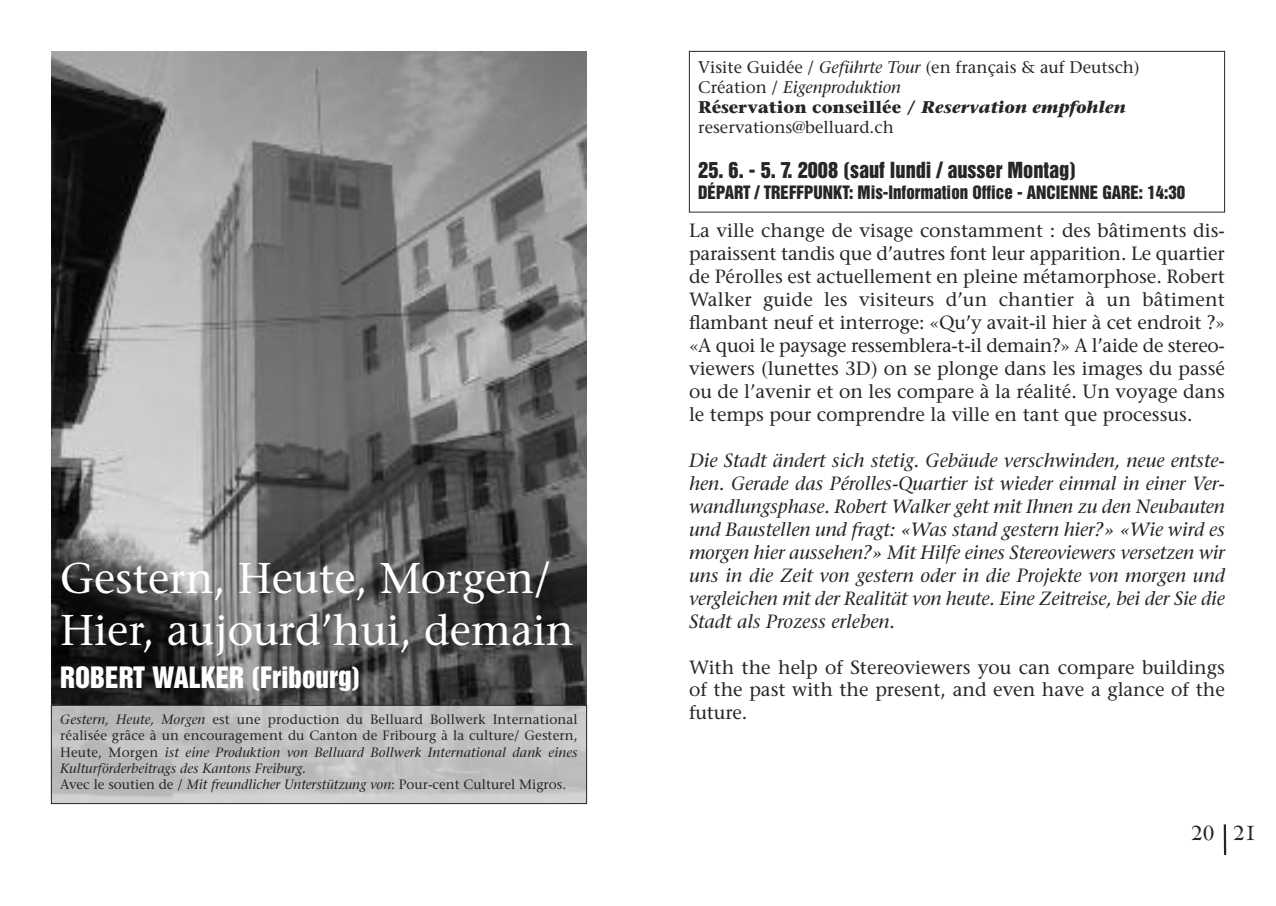
<style>
.page{position:relative;width:1276px;height:906px;background:#fff}
.page>*{position:absolute;margin:0;border:0;box-sizing:border-box;transform-origin:0 0}
.t1{font:500 42.98px/51.5px "Stone Serif Std";letter-spacing:-.005em;color:#fff}
.t2{font:27px "Helvetica Inserat LT Std";color:#fff}
.t3{font:24.75px "Goudy Modern MT Std";color:#272627}
.t4{font:20.25px "Helvetica Inserat LT Std";color:#272627}
.t5{font:500 19.12px/22.9px "Stone Serif Std";color:#272627;text-align:justify}
.t6{font:italic 500 19.12px/22.9px "Stone Serif Std";letter-spacing:-.01em;color:#272627;text-align:justify}
.t7{font:500 16.88px/20.2px "Stone Serif Std";color:#272627}
.t8{font:16.88px "Helvetica Inserat LT Std";color:#272627}
.t9{font:500 13.5px/16.2px "Stone Serif Std";letter-spacing:.01em;color:#272627}
.s1{font-style:italic}
.s2{font-weight:700}
.s3{font-weight:700;font-style:italic}
</style>
<div class="page">
<hr style="left:1223px;top:824px;width:3px;height:31px;background:#272627">
<img style="left:51px;top:51px;width:536px;height:654px">
<div style="left:689px;top:51px;width:536px;height:161px;border:1px solid #272627"></div>
<div style="left:51px;top:705px;width:536px;height:99px;border:1px solid #272627"></div>
<h1 class="t1" style="left:60px;top:557px;width:515px">Gestern, Heute, Morgen/<br>Hier, aujourd’hui, demain</h1>
<h2 class="t2" style="left:60px;top:666px;width:302px">ROBERT WALKER (Fribourg)</h2>
<p class="t9" style="left:60px;top:713px;width:519px"><span class="s1">Gestern, Heute, Morgen</span> est une production du Belluard Bollwerk International réalisée grâce à un encouragement du Canton de Fribourg à la culture/ Gestern, Heute, Morgen <span class="s1">ist eine Produktion von Belluard Bollwerk International dank eines Kulturförderbeitrags des Kantons Freiburg.<br></span>Avec le soutien de / <span class="s1">Mit freundlicher Unterstützung von</span>: Pour-cent Culturel Migros.</p>
<p class="t7" style="left:698px;top:58px;width:443px">Visite Guidée / <span class="s1">Geführte Tour</span> (en français &amp; auf Deutsch)<br>Création / <span class="s1">Eigenproduktion<br></span><span class="s2">Réservation conseillée /</span> <span class="s3">Reservation empfohlen </span>reservations@belluard.ch</p>
<p class="t4" style="left:698px;top:161px;width:379px">25. 6. - 5. 7. 2008 (sauf lundi / ausser Montag)</p>
<p class="t8" style="left:698px;top:186px;width:488px">DÉPART / TREFFPUNKT: Mis-Information Office - ANCIENNE GARE: 14:30</p>
<p class="t5" style="left:689px;top:221px;width:537px">La ville change de visage constamment : des bâtiments dis&shy;paraissent tandis que d’autres font leur apparition. Le quartier de Pérolles est actuellement en pleine métamorphose. Robert Walker guide les visiteurs d’un chantier à un bâtiment flambant neuf et interroge: «Qu’y avait-il hier à cet endroit ?» «A quoi le paysage ressemblera-t-il demain?» A l’aide de stereo&shy;viewers (lunettes 3D) on se plonge dans les images du passé ou de l’avenir et on les compare à la réalité. Un voyage dans le temps pour comprendre la ville en tant que processus.</p>
<p class="t6" style="left:689px;top:451px;width:537px">Die Stadt ändert sich stetig. Gebäude verschwinden, neue entste&shy;hen. Gerade das Pérolles-Quartier ist wieder einmal in einer Ver&shy;wandlungsphase. Robert Walker geht mit Ihnen zu den Neubauten und Baustellen und fragt: «Was stand gestern hier?» «Wie wird es morgen hier aussehen?» Mit Hilfe eines Stereoviewers versetzen wir uns in die Zeit von gestern oder in die Projekte von morgen und vergleichen mit der Realität von heute. Eine Zeitreise, bei der Sie die Stadt als Prozess erleben.</p>
<p class="t5" style="left:689px;top:657px;width:537px">With the help of Stereoviewers you can compare buildings of the past with the present, and even have a glance of the future.</p>
<p class="t3" style="left:1191px;top:824px;width:67px">20 21</p>
</div>
